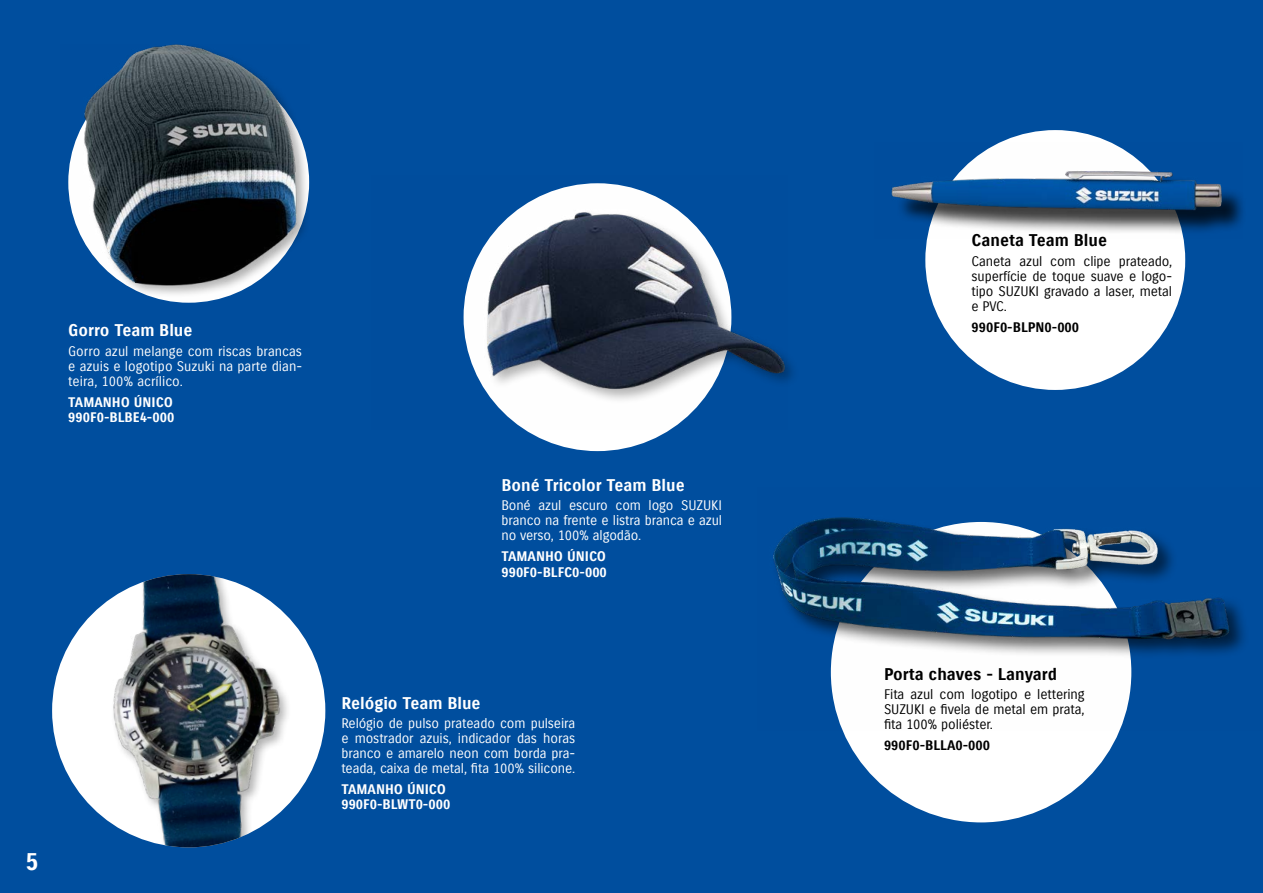
<style>
.page{position:relative;width:1263px;height:893px;background:#004e9e}
.page>*{position:absolute;margin:0;border:0;box-sizing:border-box;transform-origin:0 0}
.t1{font:24px "Suzuki PRO Bold";color:#fff}
.t2{font:16.5px "Suzuki PRO Bold";color:#fff}
.t3{font:16.5px "Suzuki PRO Bold";color:#000}
.t4{font:13.5px/15px "Suzuki PRO Regular";letter-spacing:-.01em;color:#fff;text-align:justify}
.t5{font:13.5px/15px "Suzuki PRO Regular";letter-spacing:-.01em;color:#000;text-align:justify}
.t6{font:13.5px/15px "Suzuki PRO Bold";color:#fff}
.t7{font:13.5px "Suzuki PRO Bold";color:#000}
</style>
<div class="page">
<img style="left:68px;top:44px;width:242px;height:259px">
<div style="left:464px;top:183px;width:267px;height:268px;background:#fff;border-radius:50%"></div>
<img style="left:463px;top:183px;width:325px;height:246px">
<div style="left:831px;top:522px;width:300px;height:300px;background:#fff;border-radius:50%"></div>
<img style="left:773px;top:517px;width:472px;height:214px">
<div style="left:925px;top:130px;width:260px;height:260px;background:#fff;border-radius:50%"></div>
<img style="left:891px;top:142px;width:351px;height:97px">
<img style="left:52px;top:574px;width:273px;height:273px;border-radius:137px">
<p class="t2" style="left:68px;top:320px;width:126px">Gorro Team Blue</p>
<p class="t4" style="left:68px;top:343px;width:235px">Gorro azul melange com riscas brancas e azuis e logotipo Suzuki na parte dian&shy;teira, 100% acrílico.</p>
<p class="t6" style="left:68px;top:394px;width:108px">TAMANHO ÚNICO<br>990F0-BLBE4-000</p>
<p class="t2" style="left:501px;top:475px;width:185px">Boné Tricolor Team Blue</p>
<p class="t4" style="left:501px;top:498px;width:222px">Boné azul escuro com logo SUZUKI branco na frente e listra branca e azul no verso, 100% algodão.</p>
<p class="t6" style="left:501px;top:548px;width:107px;line-height:16.2px">TAMANHO ÚNICO<br>990F0-BLFC0-000</p>
<h1 class="t1" style="left:26px;top:847px;width:14px">5</h1>
<p class="t2" style="left:341px;top:693px;width:141px">Relógio Team Blue</p>
<p class="t4" style="left:341px;top:716px;width:235px">Relógio de pulso prateado com pulseira e mostrador azuis, indicador das horas branco e amarelo neon com borda pra&shy;teada, caixa de metal, fita 100% silicone.</p>
<p class="t6" style="left:341px;top:782px;width:110px">TAMANHO ÚNICO<br>990F0-BLWT0-000</p>
<p class="t3" style="left:971px;top:231px;width:137px">Caneta Team Blue</p>
<p class="t5" style="left:971px;top:254px;width:202px">Caneta azul com clipe prateado, superfície de toque suave e logo&shy;tipo SUZUKI gravado a laser, metal e PVC.</p>
<p class="t7" style="left:971px;top:319px;width:109px">990F0-BLPN0-000</p>
<p class="t3" style="left:884px;top:664px;width:174px">Porta chaves - Lanyard</p>
<p class="t5" style="left:884px;top:687px;width:202px">Fita azul com logotipo e lettering SUZUKI e fivela de metal em prata, fita 100% poliéster.</p>
<p class="t7" style="left:884px;top:737px;width:108px">990F0-BLLA0-000</p>
</div>
